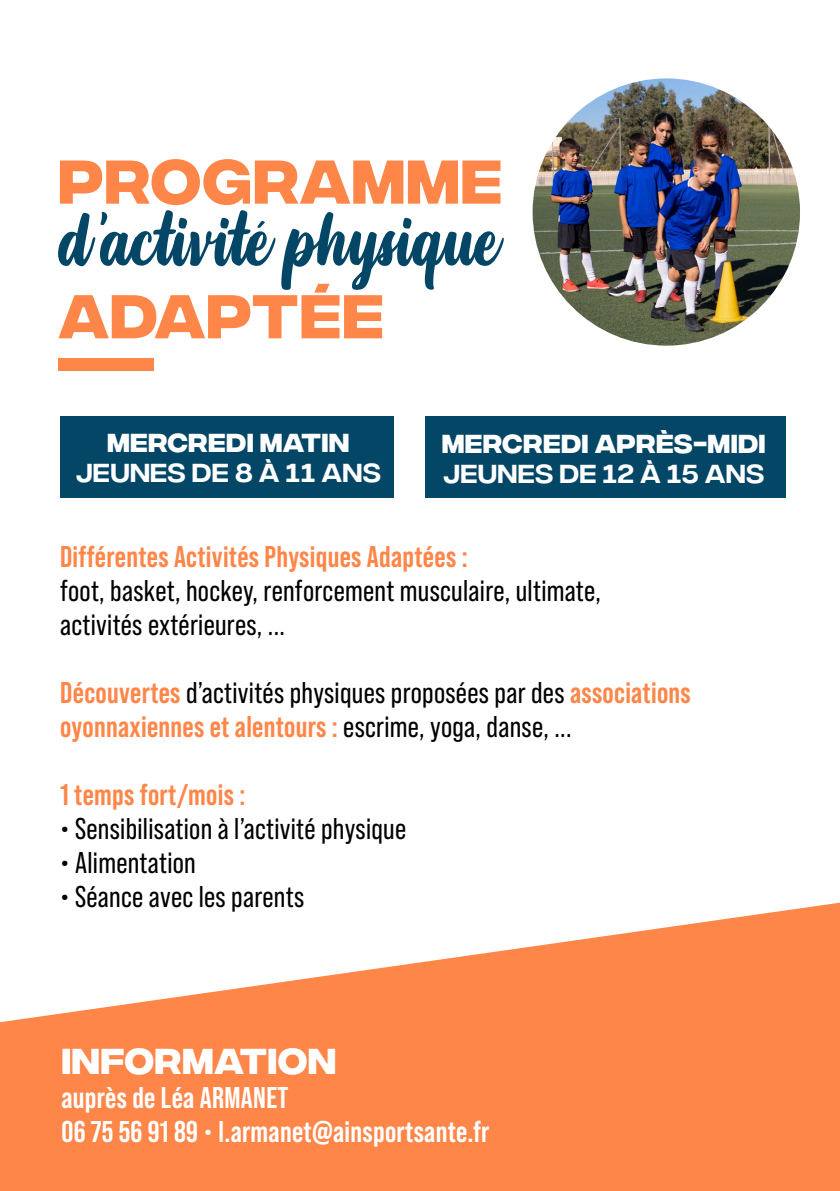
<style>
.page{position:relative;width:840px;height:1191px;background:#fff}
.page>*{position:absolute;margin:0;border:0;box-sizing:border-box;transform-origin:0 0}
.t1{font:75px "Athletic Outfit";letter-spacing:.01em;color:#044666}
.t2{font:600 61.6px "Integral CF";letter-spacing:.01em;color:#ff8649}
.t3{font:600 36px "Integral CF";letter-spacing:.01em;color:#fff}
.t4{font:30px/34px "Bebas Neue Pro";letter-spacing:.01em;color:#000}
.t5{font:700 30px/34px "Bebas Neue Pro";letter-spacing:.01em;color:#fff}
.t6{font:700 30px "Bebas Neue Pro";letter-spacing:.01em;color:#ff8649}
.t7{font:600 26px "Integral CF";letter-spacing:.01em;color:#fff}
.t8{font:26px "Integral CF";letter-spacing:.01em;color:#fff}
.s1{font-weight:700;color:#ff8649}
.s2{font-family:"Abril Fatface"}
.s3{font-family:"Abril Fatface";font-weight:400}
</style>
<div class="page">
<div style="left:60px;top:416px;width:334px;height:82px;background:#044666"></div>
<div style="left:424px;top:416px;width:360px;height:82px;background:#044666"></div>
<div style="left:58px;top:358px;width:96px;height:13px;background:#ff8649"></div>
<svg style="left:0;top:902px;width:839px;height:289px;fill:#ff8649"></svg>
<img style="left:532px;top:78px;width:267px;height:268px;border-radius:134px">
<h2 class="t2" style="left:58px;top:147px;width:445px">PROGRAMME</h2>
<h1 class="t1" style="left:62px;top:196px;width:440px">d’activité physique</h1>
<h2 class="t2" style="left:58px;top:282px;width:327px">ADAPTÉE</h2>
<p class="t7" style="left:107px;top:428px;width:244px">MERCREDI MATIN</p>
<p class="t8" style="left:76px;top:458px;width:306px">JEUNES DE 8 À 11 ANS</p>
<p class="t7" style="left:441px;top:429px;width:325px">MERCREDI APRÈS-MIDI</p>
<p class="t8" style="left:443px;top:459px;width:322px">JEUNES DE 12 À 15 ANS</p>
<p class="t6" style="left:60px;top:539px;width:409px">Différentes Activités Physiques Adaptées :</p>
<p class="t4" style="left:60px;top:573px;width:542px">foot, basket, hockey, renforcement musculaire, ultimate, activités extérieures, ...</p>
<p class="t4" style="left:60px;top:675px;width:632px"><span class="s1">Découvertes</span> d’activités physiques proposées par des <span class="s1">associations oyonnaxiennes et alentours :</span> escrime, yoga, danse, ...</p>
<p class="t4" style="left:60px;top:777px;width:347px"><span class="s1">1 temps fort/mois :<br></span><span class="s2">∙</span> Sensibilisation à l’activité physique <span class="s2">∙</span> Alimentation<br><span class="s2">∙</span> Séance avec les parents</p>
<p class="t3" style="left:61px;top:1041px;width:276px">INFORMATION</p>
<p class="t5" style="left:61px;top:1080px;width:429px">auprès de Léa ARMANET<br>06 75 56 91 89 <span class="s3">∙</span> l.armanet@ainsportsante.fr</p>
</div>
